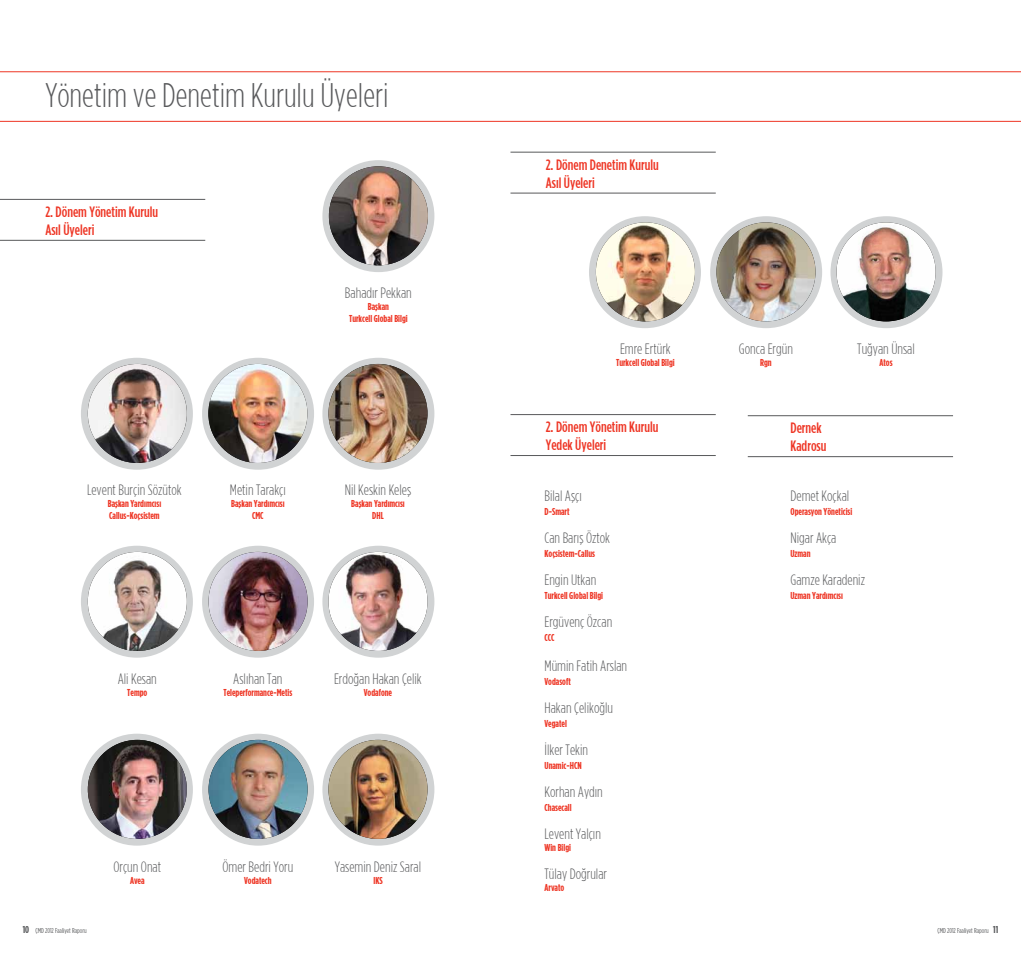
<style>
.page{position:relative;width:1021px;height:964px;background:#fff}
.page>*{position:absolute;margin:0;border:0;box-sizing:border-box;transform-origin:0 0}
.t1{font:300 34px "Gotham Condensed TRUN";color:#58595b}
.t2{font:300 15px "Gotham Condensed TRUN";color:#58595b}
.t3{font:500 15px/18px "Gotham Condensed TRUN";color:#ee3524}
.t4{font:700 10px/12px "Gotham Condensed TRUN";color:#ee3524;text-align:center}
.t5{font:7px "Gotham Condensed TRUN";color:#58595b}
.s1{font-weight:700;font-size:10px}
</style>
<div class="page">
<div style="left:589px;top:216px;width:112px;height:112px;background:#d1d3d4;border-radius:50%"></div>
<div style="left:710px;top:216px;width:112px;height:112px;background:#d1d3d4;border-radius:50%"></div>
<div style="left:830px;top:216px;width:112px;height:112px;background:#d1d3d4;border-radius:50%"></div>
<img style="left:596px;top:222px;width:99px;height:99px;border-radius:49px">
<img style="left:716px;top:222px;width:99px;height:99px;border-radius:49px">
<img style="left:836px;top:222px;width:99px;height:99px;border-radius:49px">
<div style="left:81px;top:358px;width:112px;height:112px;background:#d1d3d4;border-radius:50%"></div>
<div style="left:202px;top:358px;width:112px;height:112px;background:#d1d3d4;border-radius:50%"></div>
<div style="left:322px;top:358px;width:112px;height:112px;background:#d1d3d4;border-radius:50%"></div>
<img style="left:88px;top:364px;width:99px;height:99px;border-radius:49px">
<img style="left:208px;top:364px;width:99px;height:99px;border-radius:49px">
<img style="left:328px;top:364px;width:99px;height:99px;border-radius:49px">
<div style="left:322px;top:160px;width:112px;height:112px;background:#d1d3d4;border-radius:50%"></div>
<img style="left:329px;top:166px;width:99px;height:99px;border-radius:49px">
<div style="left:81px;top:546px;width:112px;height:112px;background:#d1d3d4;border-radius:50%"></div>
<div style="left:202px;top:546px;width:112px;height:112px;background:#d1d3d4;border-radius:50%"></div>
<div style="left:322px;top:546px;width:112px;height:112px;background:#d1d3d4;border-radius:50%"></div>
<img style="left:88px;top:552px;width:99px;height:99px;border-radius:49px">
<img style="left:208px;top:552px;width:99px;height:99px;border-radius:49px">
<img style="left:328px;top:552px;width:99px;height:99px;border-radius:49px">
<div style="left:81px;top:734px;width:112px;height:111px;background:#d1d3d4;border-radius:50%"></div>
<div style="left:202px;top:734px;width:112px;height:111px;background:#d1d3d4;border-radius:50%"></div>
<div style="left:322px;top:734px;width:112px;height:111px;background:#d1d3d4;border-radius:50%"></div>
<img style="left:88px;top:740px;width:99px;height:99px;border-radius:49px">
<img style="left:208px;top:740px;width:99px;height:99px;border-radius:49px">
<img style="left:328px;top:740px;width:99px;height:99px;border-radius:49px">
<hr style="left:0;top:199px;width:205px;height:1px;background:#58595b">
<hr style="left:0;top:240px;width:205px;height:1px;background:#58595b">
<hr style="left:510px;top:152px;width:205px;height:1px;background:#58595b">
<hr style="left:510px;top:193px;width:205px;height:1px;background:#58595b">
<hr style="left:510px;top:414px;width:205px;height:1px;background:#58595b">
<hr style="left:510px;top:455px;width:205px;height:1px;background:#58595b">
<hr style="left:747px;top:415px;width:206px;height:1px;background:#58595b">
<hr style="left:747px;top:456px;width:206px;height:1px;background:#58595b">
<hr style="left:0;top:71px;width:1020px;height:1px;background:#ee3524">
<hr style="left:0;top:121px;width:1020px;height:1px;background:#ee3524">
<h1 class="t1" style="left:45px;top:77px;width:345px">Yönetim ve Denetim Kurulu Üyeleri</h1>
<p class="t3" style="left:45px;top:202px;width:114px">2. Dönem Yönetim Kurulu<br>Asıl Üyeleri</p>
<p class="t2" style="left:345px;top:285px;width:68px">Bahadır Pekkan</p>
<p class="t4" style="left:349px;top:300px;width:60px">Başkan<br>Turkcell Global Bilgi</p>
<p class="t2" style="left:87px;top:482px;width:96px">Levent Burçin Sözütok</p>
<p class="t4" style="left:108px;top:497px;width:55px;text-align:left">Başkan Yardımcısı<br>Callus-Koçsistem</p>
<p class="t2" style="left:230px;top:482px;width:58px">Metin Tarakçı</p>
<p class="t4" style="left:231px;top:497px;width:55px">Başkan Yardımcısı<br>CMC</p>
<p class="t2" style="left:345px;top:482px;width:68px">Nil Keskin Keleş</p>
<p class="t4" style="left:351px;top:497px;width:55px">Başkan Yardımcısı<br>DHL</p>
<p class="t2" style="left:118px;top:670px;width:41px">Ali Kesan</p>
<p class="t4" style="left:127px;top:686px;width:22px">Tempo</p>
<p class="t2" style="left:233px;top:670px;width:51px">Aslıhan Tan</p>
<p class="t4" style="left:223px;top:686px;width:70px">Teleperformance-Metis</p>
<p class="t2" style="left:334px;top:670px;width:89px">Erdoğan Hakan Çelik</p>
<p class="t4" style="left:364px;top:686px;width:30px">Vodafone</p>
<p class="t2" style="left:113px;top:858px;width:49px">Orçun Onat</p>
<p class="t4" style="left:130px;top:874px;width:16px">Avea</p>
<p class="t2" style="left:222px;top:858px;width:72px">Ömer Bedri Yoru</p>
<p class="t4" style="left:244px;top:874px;width:29px">Vodatech</p>
<p class="t2" style="left:335px;top:858px;width:88px">Yasemin Deniz Saral</p>
<p class="t4" style="left:373px;top:874px;width:11px">IKS</p>
<p class="t3" style="left:545px;top:155px;width:114px">2. Dönem Denetim Kurulu<br>Asıl Üyeleri</p>
<p class="t2" style="left:620px;top:340px;width:52px">Emre Ertürk</p>
<p class="t4" style="left:616px;top:356px;width:60px">Turkcell Global Bilgi</p>
<p class="t2" style="left:739px;top:340px;width:55px">Gonca Ergün</p>
<p class="t4" style="left:760px;top:356px;width:13px">Rgn</p>
<p class="t2" style="left:857px;top:340px;width:59px">Tuğyan Ünsal</p>
<p class="t4" style="left:879px;top:356px;width:15px">Atos</p>
<p class="t3" style="left:545px;top:417px;width:114px">2. Dönem Yönetim Kurulu<br>Yedek Üyeleri</p>
<p class="t3" style="left:790px;top:418px;width:37px">Dernek<br>Kadrosu</p>
<p class="t2" style="left:790px;top:487px;width:60px">Demet Koçkal</p>
<p class="t4" style="left:790px;top:505px;width:63px">Operasyon Yöneticisi</p>
<p class="t2" style="left:790px;top:529px;width:47px">Nigar Akça</p>
<p class="t4" style="left:790px;top:547px;width:22px">Uzman</p>
<p class="t2" style="left:790px;top:571px;width:76px">Gamze Karadeniz</p>
<p class="t4" style="left:790px;top:589px;width:54px">Uzman Yardımcısı</p>
<p class="t2" style="left:544px;top:487px;width:39px">Bilal Aşçı</p>
<p class="t4" style="left:544px;top:505px;width:26px">D-Smart</p>
<p class="t2" style="left:544px;top:529px;width:67px">Can Barış Öztok</p>
<p class="t4" style="left:544px;top:547px;width:52px">Koçsistem-Callus</p>
<p class="t2" style="left:544px;top:571px;width:53px">Engin Utkan</p>
<p class="t4" style="left:544px;top:589px;width:60px">Turkcell Global Bilgi</p>
<p class="t2" style="left:544px;top:613px;width:69px">Ergüvenç Özcan</p>
<p class="t4" style="left:544px;top:631px;width:12px">CCC</p>
<p class="t2" style="left:544px;top:657px;width:84px">Mümin Fatih Arslan</p>
<p class="t4" style="left:544px;top:675px;width:28px">Vodasoft</p>
<p class="t2" style="left:544px;top:699px;width:70px">Hakan Çelikoğlu</p>
<p class="t4" style="left:544px;top:717px;width:24px">Vegatel</p>
<p class="t2" style="left:544px;top:741px;width:45px">İlker Tekin</p>
<p class="t4" style="left:544px;top:759px;width:39px">Unamic-HCN</p>
<p class="t2" style="left:544px;top:783px;width:60px">Korhan Aydın</p>
<p class="t4" style="left:544px;top:801px;width:29px">Chasecall</p>
<p class="t2" style="left:544px;top:825px;width:58px">Levent Yalçın</p>
<p class="t4" style="left:544px;top:841px;width:28px">Win Bilgi</p>
<p class="t2" style="left:544px;top:865px;width:64px">Tülay Doğrular</p>
<p class="t4" style="left:544px;top:881px;width:21px">Arvato</p>
<p class="t5" style="left:23px;top:927px;width:65px"><span class="s1">10</span> ÇMD 2012 Faaliyet Raporu</p>
<p class="t5" style="left:937px;top:927px;width:62px">ÇMD 2012 Faaliyet Raporu <span class="s1">11</span></p>
</div>
